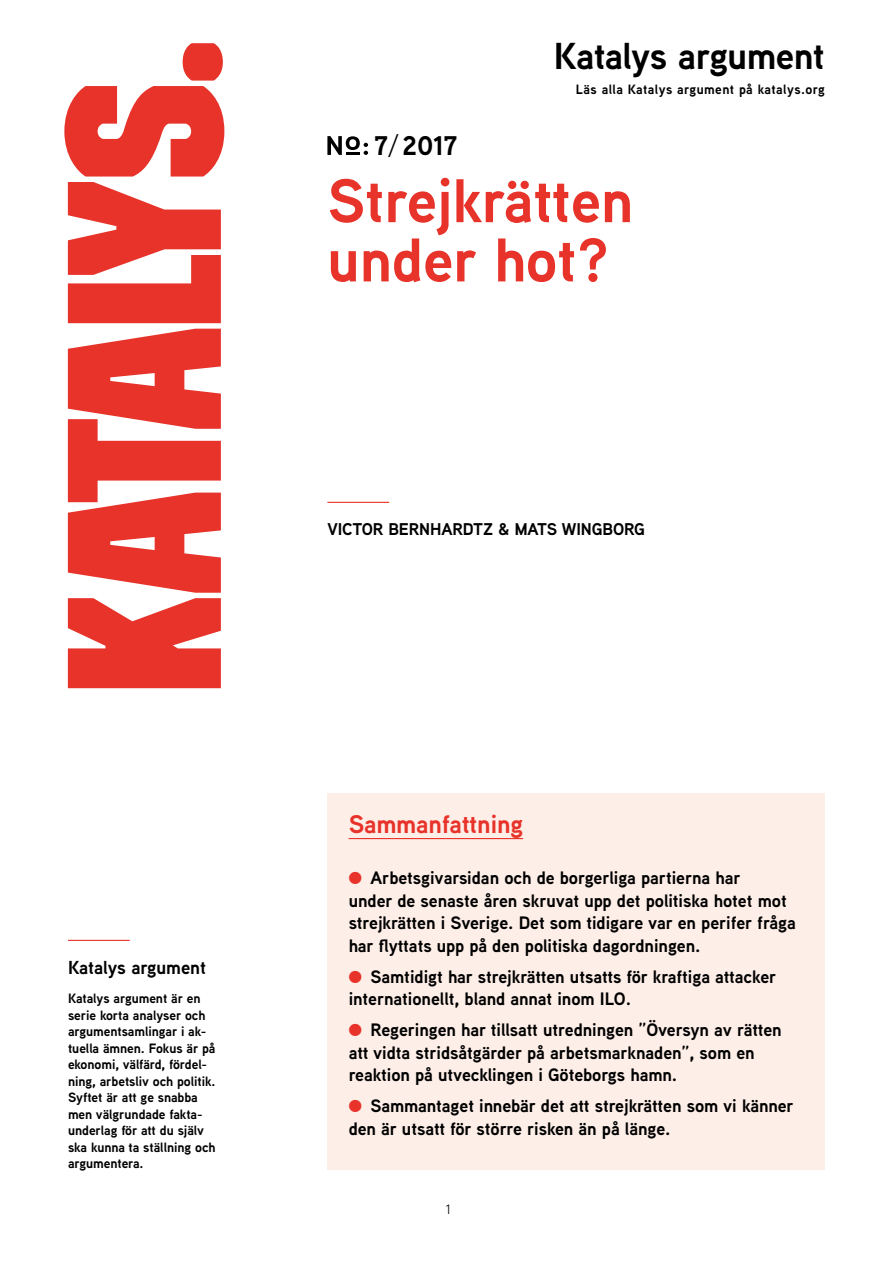
<style>
.page{position:relative;width:893px;height:1263px;background:#fff}
.page>*{position:absolute;margin:0;border:0;box-sizing:border-box;transform-origin:0 0}
.t1{font:700 61.5px/59.2px "Aaux Next";letter-spacing:-.005em;color:#e7332a}
.t2{font:700 37.5px "Aaux Next";letter-spacing:-.02em;color:#000}
.RUBRIK{font:700 27px "Aaux Next";color:#000}
.t3{font:700 25.5px "Aaux Next";letter-spacing:-.005em;color:#e7332a}
.t4{font:700 18.75px "Aaux Next";letter-spacing:-.005em;color:#000}
.t5{font:700 18px/22.5px "Aaux Next";letter-spacing:-.005em;color:#000}
.RUBRIK-2{font:700 16.95px "Aaux Next";letter-spacing:-.005em;color:#000}
.t6{font:700 13.5px/16.5px "Aaux Next";letter-spacing:-.005em;color:#000}
.t7{font:700 13.5px "Aaux Next";letter-spacing:.03em;color:#000}
.t8{font:13.5px "Aaux Next";color:#000}
.s1{font-weight:400}
.s2{font-family:"Monotype Sorts";font-weight:400;font-size:16.5px;color:#e7332a}
</style>
<div class="page">
<svg style="left:68px;top:329px;width:153px;height:359px"></svg>
<svg style="left:64px;top:43px;width:160px;height:280px"></svg>
<div style="left:327px;top:793px;width:498px;height:376px;background:#feeee8"></div>
<hr style="left:349px;top:838px;width:174px;height:1px;background:#e7332a">
<hr style="left:327px;top:502px;width:62px;height:1px;background:#e7332a">
<svg style="left:327px;top:136px;width:41px;height:19px"></svg>
<hr style="left:346px;top:152px;width:14px;height:3px;background:#000">
<hr style="left:68px;top:940px;width:62px;height:1px;background:#e7332a">
<p class="t4" style="left:68px;top:954px;width:140px">Katalys argument</p>
<p class="t6" style="left:68px;top:990px;width:149px">Katalys argument är en serie korta analyser och argumentsamlingar i ak&shy;tuella ämnen. Fokus är på ekonomi, välfärd, fördel&shy;ning, arbetsliv och politik.<br>Syftet är att ge snabba men välgrundade fakta&shy;underlag för att du själv ska kunna ta ställning och argumentera.</p>
<p class="t2" style="left:554px;top:29px;width:273px">Katalys argument</p>
<p class="RUBRIK" style="left:374px;top:126px;width:85px">7<span class="s1">/</span>2017</p>
<p class="t7" style="left:576px;top:80px;width:251px">Läs alla Katalys argument på katalys.org</p>
<p class="t1" style="left:327px;top:170px;width:307px">Strejkrätten under hot?</p>
<p class="RUBRIK-2" style="left:327px;top:517px;width:319px">VICTOR BERNHARDTZ &amp; MATS WINGBORG</p>
<p class="t3" style="left:349px;top:806px;width:176px">Sammanfattning</p>
<p class="t5" style="left:349px;top:866px;width:449px"><span class="s2">l</span> Arbetsgivarsidan och de borgerliga partierna har<br>under de senaste åren skruvat upp det politiska hotet mot strejkrätten i Sverige. Det som tidigare var en perifer fråga har flyttats upp på den politiska dagordningen.</p>
<p class="t5" style="left:349px;top:965px;width:429px"><span class="s2">l</span> Samtidigt har strejkrätten utsatts för kraftiga attacker internationellt, bland annat inom ILO.</p>
<p class="t5" style="left:349px;top:1018px;width:434px"><span class="s2">l</span> Regeringen har tillsatt utredningen ”Översyn av rätten att vidta stridsåtgärder på arbetsmarknaden”, som en reaktion på utvecklingen i Göteborgs hamn.</p>
<p class="t5" style="left:349px;top:1094px;width:447px"><span class="s2">l</span> Sammantaget innebär det att strejkrätten som vi känner den är utsatt för större risken än på länge.</p>
<p class="t8" style="left:446px;top:1200px;width:6px">1</p>
</div>
